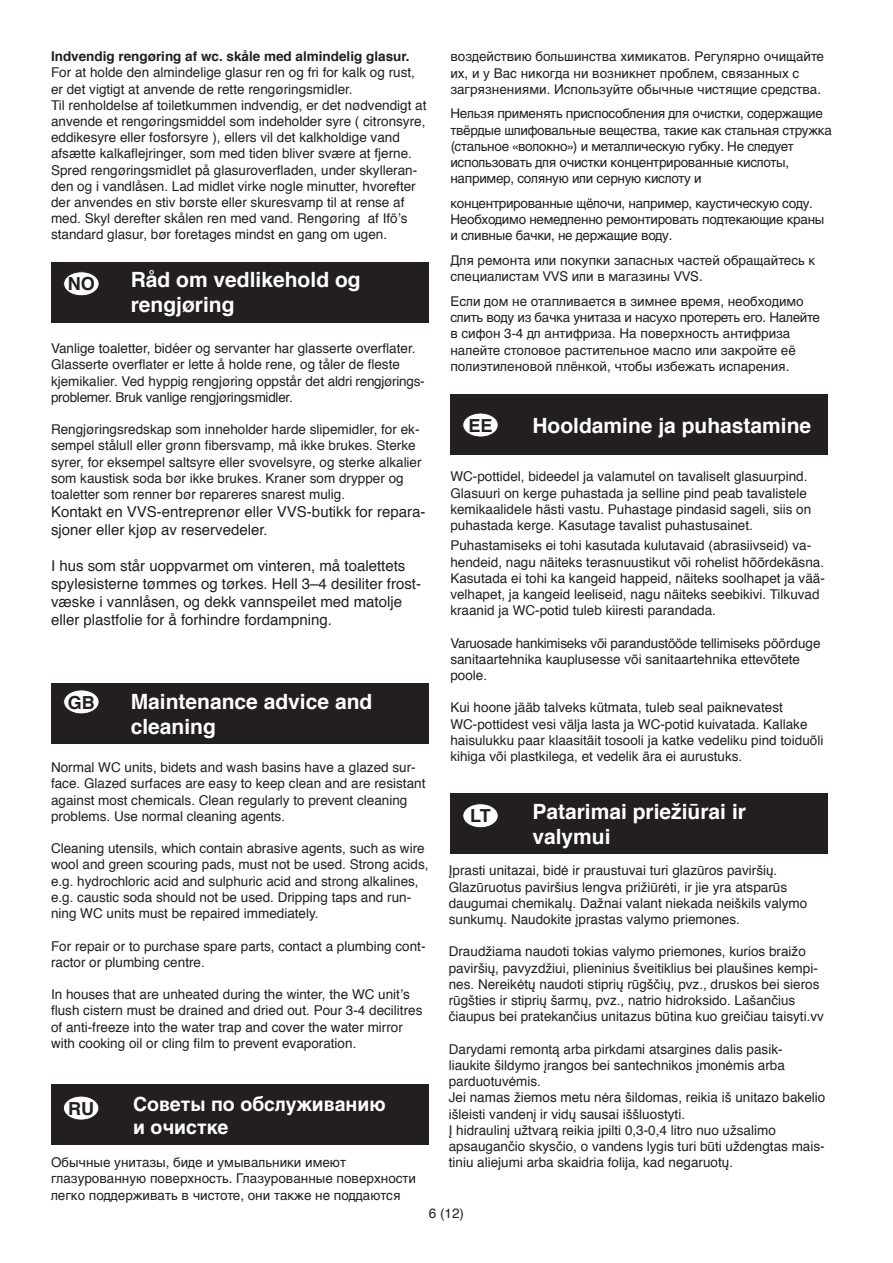
<style>
.page{position:relative;width:893px;height:1263px;background:#fff}
.page>*{position:absolute;margin:0;border:0;box-sizing:border-box;transform-origin:0 0}
.t1{font:700 21px "Helvetica";color:#fff}
.t2{font:700 19.5px "Swiss Cyr";color:#fff}
.t3{font:700 18px "Helvetica";color:#231f20}
.Brödtext{font:15px/18px "Helvetica";color:#231f20}
.Brödtext-2{font:13.5px/16.2px "Helvetica";color:#231f20}
.t4{font:13.5px/16.2px "Swiss Cyr";color:#231f20}
.t5{font:13.5px/16.2px "Swiss Cyr";letter-spacing:-.02em;color:#231f20}
.t6{font:700 13.5px "Helvetica";color:#231f20}
</style>
<div class="page">
<div style="left:51px;top:263px;width:377px;height:60px;background:#231f20"></div>
<div style="left:64px;top:272px;width:35px;height:24px;background:#fff;border-radius:50%"></div>
<div style="left:63px;top:271px;width:36px;height:25px;border:1px solid #231f20;border-radius:50%"></div>
<div style="left:51px;top:683px;width:377px;height:61px;background:#231f20"></div>
<div style="left:64px;top:690px;width:35px;height:24px;background:#fff;border-radius:50%"></div>
<div style="left:63px;top:689px;width:36px;height:25px;border:1px solid #231f20;border-radius:50%"></div>
<div style="left:51px;top:1084px;width:377px;height:61px;background:#231f20"></div>
<div style="left:63px;top:1096px;width:36px;height:24px;background:#fff;border-radius:50%"></div>
<div style="left:63px;top:1096px;width:36px;height:24px;border:1px solid #231f20;border-radius:50%"></div>
<div style="left:450px;top:394px;width:377px;height:61px;background:#231f20"></div>
<div style="left:463px;top:413px;width:35px;height:24px;background:#fff;border-radius:50%"></div>
<div style="left:462px;top:413px;width:37px;height:24px;border:1px solid #231f20;border-radius:50%"></div>
<div style="left:450px;top:794px;width:377px;height:60px;background:#231f20"></div>
<div style="left:463px;top:804px;width:35px;height:24px;background:#fff;border-radius:50%"></div>
<div style="left:462px;top:803px;width:37px;height:25px;border:1px solid #231f20;border-radius:50%"></div>
<p class="t6" style="left:51px;top:46px;width:360px">Indvendig rengøring af wc. skåle med almindelig glasur.</p>
<p class="Brödtext-2" style="left:51px;top:65px;width:365px">For at holde den almindelige glasur ren og fri for kalk og rust, er det vigtigt at anvende de rette rengøringsmidler.</p>
<p class="Brödtext-2" style="left:51px;top:97px;width:377px">Til renholdelse af toiletkummen indvendig, er det nødvendigt at anvende et rengøringsmiddel som indeholder syre ( citronsyre, eddikesyre eller fosforsyre ), ellers vil det kalkholdige vand afsætte kalkaflejringer, som med tiden bliver svære at fjerne.<br>Spred rengøringsmidlet på glasuroverfladen, under skylleran&shy;den og i vandlåsen. Lad midlet virke nogle minutter, hvorefter der anvendes en stiv børste eller skuresvamp til at rense af med. Skyl derefter skålen ren med vand. Rengøring af Ifö’s standard glasur, bør foretages mindst en gang om ugen.</p>
<p class="t4" style="left:450px;top:49px;width:375px">воздействию большинства химикатов. Регулярно очищайте их, и у Вас никогда ни возникнет проблем, связанных с загрязнениями. Используйте обычные чистящие средства.</p>
<p class="t5" style="left:450px;top:106px;width:383px">Нельзя применять приспособления для очистки, содержащие твёрдые шлифовальные вещества, такие как стальная стружка (стальное «волокно») и металлическую губку. Не следует использовать для очистки концентрированные кислоты, например, соляную или серную кислоту и</p>
<p class="t5" style="left:450px;top:195px;width:376px">концентрированные щёлочи, например, каустическую соду.<br>Необходимо немедленно ремонтировать подтекающие краны и сливные бачки, не держащие воду.</p>
<p class="t4" style="left:450px;top:252px;width:366px">Для ремонта или покупки запасных частей обращайтесь к специалистам VVS или в магазины VVS.</p>
<p class="t4" style="left:450px;top:293px;width:371px">Если дом не отапливается в зимнее время, необходимо слить воду из бачка унитаза и насухо протереть его. Налейте в сифон 3-4 дл антифриза. На поверхность антифриза налейте столовое растительное масло или закройте её полиэтиленовой плёнкой, чтобы избежать испарения.</p>
<p class="t1" style="left:131px;top:263px;width:231px">Råd om vedlikehold og</p>
<p class="t1" style="left:131px;top:288px;width:105px">rengjøring</p>
<p class="t3" style="left:68px;top:269px;width:29px">NO</p>
<p class="Brödtext-2" style="left:51px;top:341px;width:375px">Vanlige toaletter, bidéer og servanter har glasserte overflater.<br>Glasserte overflater er lette å holde rene, og tåler de fleste kjemikalier. Ved hyppig rengjøring oppstår det aldri rengjørings&shy;problemer. Bruk vanlige rengjøringsmidler.</p>
<p class="Brödtext-2" style="left:51px;top:422px;width:372px">Rengjøringsredskap som inneholder harde slipemidler, for ek&shy;sempel stålull eller grønn fibersvamp, må ikke brukes. Sterke syrer, for eksempel saltsyre eller svovelsyre, og sterke alkalier som kaustisk soda bør ikke brukes. Kraner som drypper og toaletter som renner bør repareres snarest mulig.</p>
<p class="Brödtext" style="left:51px;top:503px;width:376px">Kontakt en VVS-entreprenør eller VVS-butikk for repara&shy;sjoner eller kjøp av reservedeler.</p>
<p class="Brödtext" style="left:51px;top:557px;width:372px">I hus som står uoppvarmet om vinteren, må toalettets spylesisterne tømmes og tørkes. Hell 3–4 desiliter frost&shy;væske i vannlåsen, og dekk vannspeilet med matolje eller plastfolie for å forhindre fordampning.</p>
<p class="t3" style="left:468px;top:411px;width:26px">EE</p>
<p class="t1" style="left:532px;top:409px;width:280px">Hooldamine ja puhastamine</p>
<p class="Brödtext-2" style="left:450px;top:469px;width:362px">WC-pottidel, bideedel ja valamutel on tavaliselt glasuurpind.<br>Glasuuri on kerge puhastada ja selline pind peab tavalistele kemikaalidele hästi vastu. Puhastage pindasid sageli, siis on puhastada kerge. Kasutage tavalist puhastusainet.</p>
<p class="Brödtext-2" style="left:450px;top:538px;width:376px">Puhastamiseks ei tohi kasutada kulutavaid (abrasiivseid) va&shy;hendeid, nagu näiteks terasnuustikut või rohelist hõõrdekäsna.<br>Kasutada ei tohi ka kangeid happeid, näiteks soolhapet ja vää&shy;velhapet, ja kangeid leeliseid, nagu näiteks seebikivi. Tilkuvad kraanid ja WC-potid tuleb kiiresti parandada.</p>
<p class="Brödtext-2" style="left:450px;top:635px;width:372px">Varuosade hankimiseks või parandustööde tellimiseks pöörduge sanitaartehnika kauplusesse või sanitaartehnika ettevõtete poole.</p>
<p class="Brödtext-2" style="left:450px;top:700px;width:374px">Kui hoone jääb talveks kütmata, tuleb seal paiknevatest WC-pottidest vesi välja lasta ja WC-potid kuivatada. Kallake haisulukku paar klaasitäit tosooli ja katke vedeliku pind toiduõli kihiga või plastkilega, et vedelik ära ei aurustuks.</p>
<p class="t1" style="left:131px;top:684px;width:243px">Maintenance advice and</p>
<p class="t1" style="left:131px;top:710px;width:87px">cleaning</p>
<p class="t3" style="left:68px;top:688px;width:28px">GB</p>
<p class="Brödtext-2" style="left:51px;top:760px;width:376px">Normal WC units, bidets and wash basins have a glazed sur&shy;face. Glazed surfaces are easy to keep clean and are resistant against most chemicals. Clean regularly to prevent cleaning problems. Use normal cleaning agents.</p>
<p class="Brödtext-2" style="left:51px;top:841px;width:379px">Cleaning utensils, which contain abrasive agents, such as wire wool and green scouring pads, must not be used. Strong acids, e.g. hydrochloric acid and sulphuric acid and strong alkalines, e.g. caustic soda should not be used. Dripping taps and run&shy;ning WC units must be repaired immediately.</p>
<p class="Brödtext-2" style="left:51px;top:938px;width:376px">For repair or to purchase spare parts, contact a plumbing cont&shy;ractor or plumbing centre.</p>
<p class="Brödtext-2" style="left:51px;top:987px;width:373px">In houses that are unheated during the winter, the WC unit’s flush cistern must be drained and dried out. Pour 3-4 decilitres of anti-freeze into the water trap and cover the water mirror with cooking oil or cling film to prevent evaporation.</p>
<p class="t1" style="left:532px;top:795px;width:215px">Patarimai priežiūrai ir</p>
<p class="t1" style="left:532px;top:820px;width:80px">valymui</p>
<p class="t3" style="left:470px;top:801px;width:22px">LT</p>
<p class="Brödtext-2" style="left:449px;top:863px;width:360px">Įprasti unitazai, bidė ir praustuvai turi glazūros paviršių.<br>Glazūruotus paviršius lengva prižiūrėti, ir jie yra atsparūs daugumai chemikalų. Dažnai valant niekada neiškils valymo sunkumų. Naudokite įprastas valymo priemones.</p>
<p class="Brödtext-2" style="left:449px;top:944px;width:377px">Draudžiama naudoti tokias valymo priemones, kurios braižo paviršių, pavyzdžiui, plieninius šveitiklius bei plaušines kempi&shy;nes. Nereikėtų naudoti stiprių rūgščių, pvz., druskos bei sieros rūgšties ir stiprių šarmų, pvz., natrio hidroksido. Lašančius čiaupus bei pratekančius unitazus būtina kuo greičiau taisyti.vv</p>
<p class="Brödtext-2" style="left:449px;top:1041px;width:338px">Darydami remontą arba pirkdami atsargines dalis pasik&shy;liaukite šildymo įrangos bei santechnikos įmonėmis arba parduotuvėmis.</p>
<p class="Brödtext-2" style="left:449px;top:1090px;width:378px">Jei namas žiemos metu nėra šildomas, reikia iš unitazo bakelio išleisti vandenį ir vidų sausai iššluostyti.</p>
<p class="Brödtext-2" style="left:449px;top:1122px;width:377px">Į hidraulinį užtvarą reikia įpilti 0,3-0,4 litro nuo užsalimo apsaugančio skysčio, o vandens lygis turi būti uždengtas mais&shy;tiniu aliejumi arba skaidria folija, kad negaruotų.</p>
<p class="Brödtext-2" style="left:429px;top:1205px;width:37px">6 (12)</p>
<p class="t2" style="left:133px;top:1092px;width:254px">Советы по обслуживанию</p>
<p class="t2" style="left:133px;top:1116px;width:97px">и очистке</p>
<p class="t3" style="left:68px;top:1094px;width:27px">RU</p>
<p class="t4" style="left:51px;top:1154px;width:367px">Обычные унитазы, биде и умывальники имеют глазурованную поверхность. Глазурованные поверхности легко поддерживать в чистоте, они также не поддаются</p>
</div>
